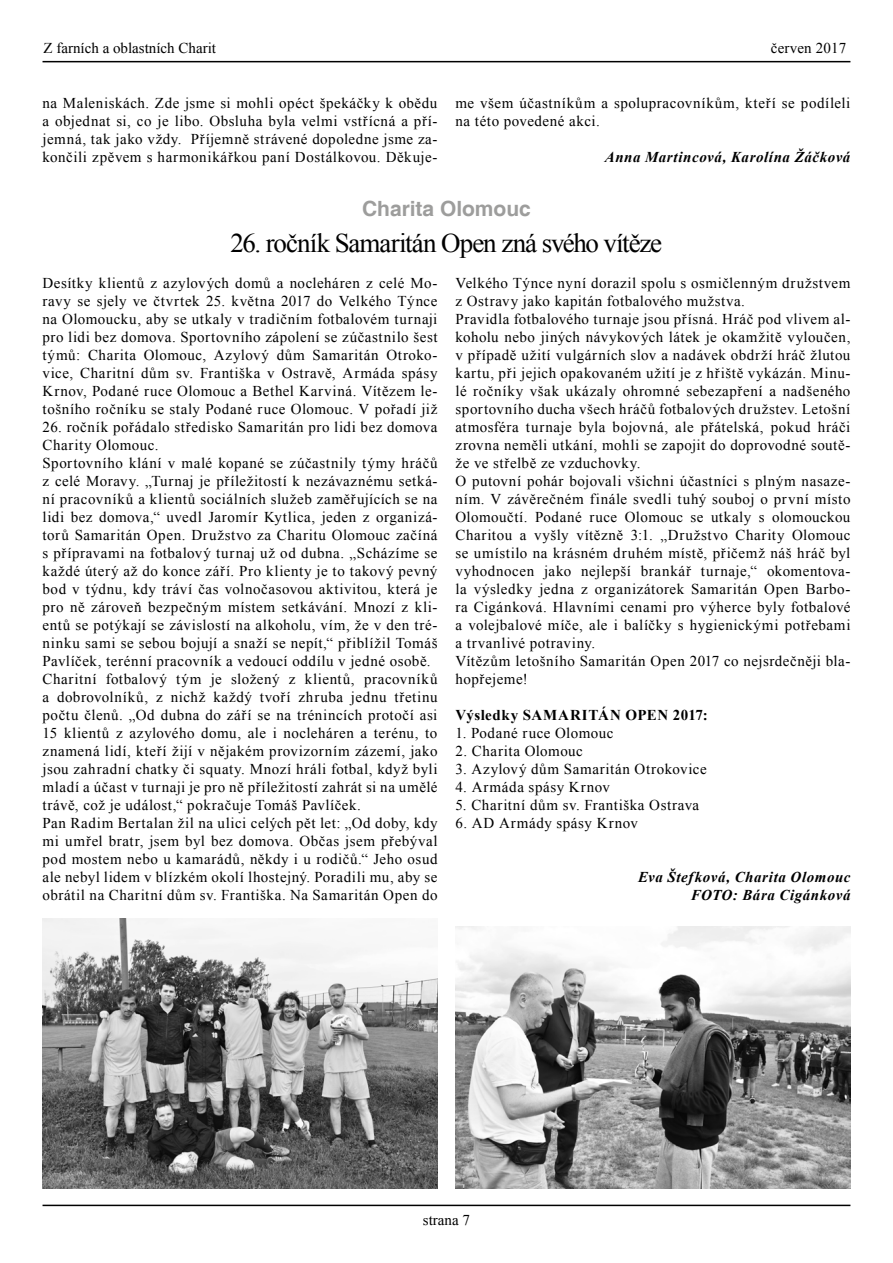
<style>
.page{position:relative;width:893px;height:1263px;background:#fff}
.page>*{position:absolute;margin:0;border:0;box-sizing:border-box;transform-origin:0 0}
.t1{font:27px "Times New Roman";letter-spacing:-.04em;color:#000}
.t2{font:700 21px "Helvetica";color:#9d9d9c}
.t3{font:15px/18px "Times New Roman";letter-spacing:.035em;color:#000}
.t4{font:italic 700 15px/18px "Times New Roman";letter-spacing:.035em;color:#000;text-align:right}
.t5{font:700 15px "Times New Roman";letter-spacing:.035em;color:#000}
.t6{font:15px "Times New Roman";color:#000}
.t7{font:15px "Times New Roman";letter-spacing:.01em;color:#000}
</style>
<div class="page">
<hr style="left:43px;top:1205px;width:807px;height:1px;background:#000">
<hr style="left:43px;top:61px;width:807px;height:1px;background:#000">
<img style="left:455px;top:927px;width:395px;height:261px">
<img style="left:43px;top:918px;width:394px;height:270px">
<p class="t6" style="left:44px;top:37px;width:174px">Z farních a oblastních Charit</p>
<p class="t7" style="left:771px;top:37px;width:77px">červen 2017</p>
<p class="t3" style="left:43px;top:94px;width:396px;text-align:justify">na Maleniskách. Zde jsme si mohli opéct špekáčky k obědu a objednat si, co je libo. Obsluha byla velmi vstřícná a pří&shy;jemná, tak jako vždy. Příjemně strávené dopoledne jsme za&shy;končili zpěvem s harmonikářkou paní Dostálkovou. Děkuje-</p>
<p class="t3" style="left:455px;top:94px;width:396px">me všem účastníkům a spolupracovníkům, kteří se podíleli na této povedené akci.</p>
<p class="t4" style="left:605px;top:148px;width:247px">Anna Martincová, Karolína Žáčková</p>
<h2 class="t2" style="left:362px;top:196px;width:170px">Charita Olomouc</h2>
<h1 class="t1" style="left:231px;top:224px;width:433px">26. ročník Samaritán Open zná svého vítěze</h1>
<p class="t3" style="left:43px;top:274px;width:396px;text-align:justify">Desítky klientů z azylových domů a nocleháren z celé Mo&shy;ravy se sjely ve čtvrtek 25. května 2017 do Velkého Týnce na Olomoucku, aby se utkaly v tradičním fotbalovém turnaji pro lidi bez domova. Sportovního zápolení se zúčastnilo šest týmů: Charita Olomouc, Azylový dům Samaritán Otroko&shy;vice, Charitní dům sv. Františka v Ostravě, Armáda spásy Krnov, Podané ruce Olomouc a Bethel Karviná. Vítězem le&shy;tošního ročníku se staly Podané ruce Olomouc. V pořadí již</p>
<p class="t3" style="left:43px;top:418px;width:396px">26. ročník pořádalo středisko Samaritán pro lidi bez domova Charity Olomouc.<br>Sportovního klání v malé kopané se zúčastnily týmy hráčů z celé Moravy. „Turnaj je příležitostí k nezávaznému setká&shy;ní pracovníků a klientů sociálních služeb zaměřujících se na lidi bez domova,“ uvedl Jaromír Kytlica, jeden z organizá&shy;torů Samaritán Open. Družstvo za Charitu Olomouc začíná s přípravami na fotbalový turnaj už od dubna. „Scházíme se každé úterý až do konce září. Pro klienty je to takový pevný bod v týdnu, kdy tráví čas volnočasovou aktivitou, která je pro ně zároveň bezpečným místem setkávání. Mnozí z kli&shy;entů se potýkají se závislostí na alkoholu, vím, že v den tré&shy;ninku sami se sebou bojují a snaží se nepít,“ přiblížil Tomáš Pavlíček, terénní pracovník a vedoucí oddílu v jedné osobě.<br>Charitní fotbalový tým je složený z klientů, pracovníků a dobrovolníků, z nichž každý tvoří zhruba jednu třetinu počtu členů. „Od dubna do září se na trénincích protočí asi 15 klientů z azylového domu, ale i nocleháren a terénu, to znamená lidí, kteří žijí v nějakém provizorním zázemí, jako jsou zahradní chatky či squaty. Mnozí hráli fotbal, když byli mladí a účast v turnaji je pro ně příležitostí zahrát si na umělé trávě, což je událost,“ pokračuje Tomáš Pavlíček.<br>Pan Radim Bertalan žil na ulici celých pět let: „Od doby, kdy mi umřel bratr, jsem byl bez domova. Občas jsem přebýval pod mostem nebo u kamarádů, někdy i u rodičů.“ Jeho osud ale nebyl lidem v blízkém okolí lhostejný. Poradili mu, aby se obrátil na Charitní dům sv. Františka. Na Samaritán Open do</p>
<p class="t3" style="left:455px;top:274px;width:396px">Velkého Týnce nyní dorazil spolu s osmičlenným družstvem z Ostravy jako kapitán fotbalového mužstva.<br>Pravidla fotbalového turnaje jsou přísná. Hráč pod vlivem al&shy;koholu nebo jiných návykových látek je okamžitě vyloučen, v případě užití vulgárních slov a nadávek obdrží hráč žlutou kartu, při jejich opakovaném užití je z hřiště vykázán. Minu&shy;lé ročníky však ukázaly ohromné sebezapření a nadšeného sportovního ducha všech hráčů fotbalových družstev. Letošní atmosféra turnaje byla bojovná, ale přátelská, pokud hráči zrovna neměli utkání, mohli se zapojit do doprovodné soutě&shy;že ve střelbě ze vzduchovky.<br>O putovní pohár bojovali všichni účastníci s plným nasaze&shy;ním. V závěrečném finále svedli tuhý souboj o první místo Olomoučtí. Podané ruce Olomouc se utkaly s olomouckou Charitou a vyšly vítězně 3:1. „Družstvo Charity Olomouc se umístilo na krásném druhém místě, přičemž náš hráč byl vyhodnocen jako nejlepší brankář turnaje,“ okomentova&shy;la výsledky jedna z organizátorek Samaritán Open Barbo&shy;ra Cigánková. Hlavními cenami pro výherce byly fotbalové a volejbalové míče, ale i balíčky s hygienickými potřebami a trvanlivé potraviny.<br>Vítězům letošního Samaritán Open 2017 co nejsrdečněji bla&shy;hopřejeme!</p>
<p class="t5" style="left:455px;top:704px;width:254px">Výsledky SAMARITÁN OPEN 2017:</p>
<p class="t3" style="left:455px;top:724px;width:159px">1. Podané ruce Olomouc</p>
<p class="t3" style="left:455px;top:742px;width:129px">2. Charita Olomouc</p>
<p class="t3" style="left:455px;top:760px;width:253px">3. Azylový dům Samaritán Otrokovice</p>
<p class="t3" style="left:455px;top:778px;width:156px">4. Armáda spásy Krnov</p>
<p class="t3" style="left:455px;top:796px;width:245px">5. Charitní dům sv. Františka Ostrava</p>
<p class="t3" style="left:455px;top:814px;width:184px">6. AD Armády spásy Krnov</p>
<p class="t4" style="left:638px;top:868px;width:214px">Eva Štefková, Charita Olomouc<br>FOTO: Bára Cigánková</p>
<p class="t3" style="left:423px;top:1210px;width:49px">strana 7</p>
</div>
